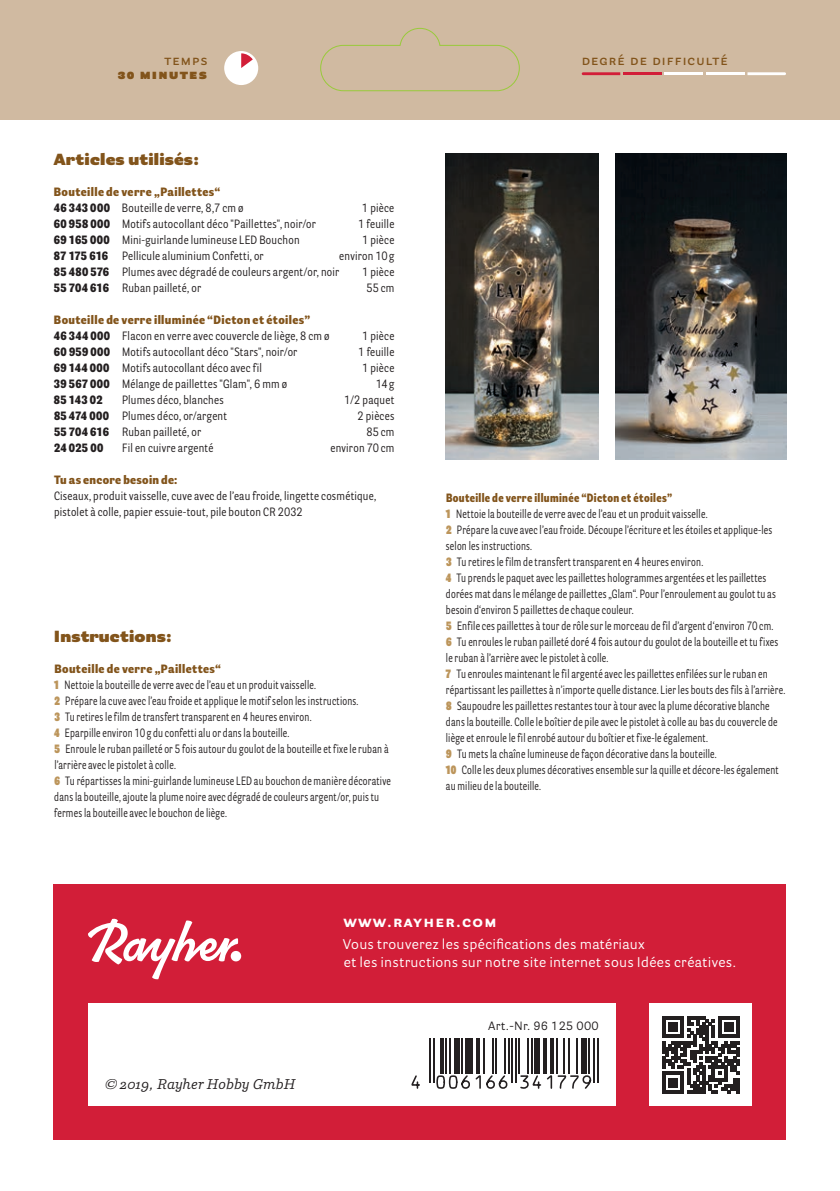
<style>
.page{position:relative;width:840px;height:1191px;background:#fff}
.page>*{position:absolute;margin:0;border:0;box-sizing:border-box;transform-origin:0 0}
.t1{font:900 16px "Parry Grotesque Pro";letter-spacing:.01em;color:#82541b}
.t2{font:700 16px "Parry Grotesque Pro";letter-spacing:.08em;color:#fff}
.t3{font:14px/18px "Parry Grotesque Pro";letter-spacing:.02em;color:#fff}
.t4{font:600 14px "Parry Grotesque Pro";letter-spacing:.08em;color:#82541b}
.t5{font:italic 14px "Parry Pro";letter-spacing:.01em;color:#231f20}
.t6{font:900 14px "Parry Grotesque Pro";letter-spacing:.08em;color:#82541b}
.t7{font:12px/16px "Parry Grot Con Pro";letter-spacing:.02em;color:#231f20;scale:.88 1}
.t8{font:12px/16px "Parry Grot Con Pro";letter-spacing:.02em;color:#231f20}
.t9{font:900 12px/16px "Parry Grot Con Pro";letter-spacing:.03em;color:#82541b}
.t10{font:12px "Parry Grotesque Pro";letter-spacing:.02em;color:#231f20}
.t11{font:900 12px "Parry Grot Con Pro";letter-spacing:.02em;color:#231f20}
.s1{color:#231f20}
.s2{font-weight:400;color:#231f20}
.s3{font-weight:900}
.s4{font-weight:900;color:#82541b}
.s5{font-weight:900;color:#bc955b}
</style>
<div class="page">
<div style="left:0;top:0;width:839px;height:119px;background:#d0baa1"></div>
<div style="left:54px;top:884px;width:731px;height:256px;background:#d21e38"></div>
<div style="left:88px;top:1003px;width:527px;height:103px;background:#fff"></div>
<div style="left:224px;top:51px;width:34px;height:34px;background:#fff;border-radius:50%"></div>
<svg style="left:241px;top:53px;width:12px;height:15px"></svg>
<svg style="left:88px;top:918px;width:150px;height:61px"></svg>
<div style="left:230px;top:951px;width:11px;height:10px;background:#fff;border-radius:50%"></div>
<div style="left:649px;top:1003px;width:102px;height:103px;background:#fff"></div>
<svg style="left:662px;top:1016px;width:77px;height:77px"></svg>
<svg style="left:581px;top:72px;width:39px;height:3px"></svg>
<hr style="left:622px;top:72px;width:39px;height:3px;background:#d21e38">
<hr style="left:664px;top:72px;width:38px;height:3px;background:#fff">
<hr style="left:705px;top:72px;width:39px;height:3px;background:#fff">
<svg style="left:747px;top:72px;width:38px;height:3px"></svg>
<img style="left:615px;top:153px;width:170px;height:306px">
<img style="left:445px;top:153px;width:153px;height:306px">
<svg style="left:320px;top:28px;width:199px;height:63px"></svg>
<hr style="left:429px;top:1037px;width:2px;height:45px;background:#231f20">
<hr style="left:433px;top:1037px;width:1px;height:45px;background:#231f20">
<hr style="left:440px;top:1037px;width:3px;height:36px;background:#231f20">
<hr style="left:445px;top:1037px;width:2px;height:36px;background:#231f20">
<hr style="left:449px;top:1037px;width:1px;height:36px;background:#231f20">
<div style="left:454px;top:1037px;width:5px;height:36px;background:#231f20"></div>
<hr style="left:461px;top:1037px;width:2px;height:36px;background:#231f20">
<div style="left:465px;top:1037px;width:7px;height:36px;background:#231f20"></div>
<svg style="left:476px;top:1038px;width:3px;height:35px"></svg>
<hr style="left:482px;top:1037px;width:2px;height:36px;background:#231f20">
<hr style="left:491px;top:1037px;width:2px;height:36px;background:#231f20">
<hr style="left:495px;top:1037px;width:2px;height:36px;background:#231f20">
<hr style="left:504px;top:1037px;width:2px;height:36px;background:#231f20">
<hr style="left:507px;top:1037px;width:2px;height:36px;background:#231f20">
<hr style="left:511px;top:1037px;width:2px;height:45px;background:#231f20">
<hr style="left:514px;top:1037px;width:2px;height:45px;background:#231f20">
<hr style="left:518px;top:1037px;width:2px;height:36px;background:#231f20">
<hr style="left:527px;top:1037px;width:2px;height:36px;background:#231f20">
<hr style="left:530px;top:1037px;width:2px;height:36px;background:#231f20">
<div style="left:534px;top:1037px;width:5px;height:36px;background:#231f20"></div>
<hr style="left:543px;top:1037px;width:3px;height:36px;background:#231f20">
<hr style="left:550px;top:1037px;width:4px;height:36px;background:#231f20">
<hr style="left:555px;top:1037px;width:2px;height:36px;background:#231f20">
<hr style="left:563px;top:1037px;width:1px;height:36px;background:#231f20">
<hr style="left:568px;top:1037px;width:2px;height:36px;background:#231f20">
<hr style="left:575px;top:1037px;width:2px;height:36px;background:#231f20">
<div style="left:580px;top:1037px;width:6px;height:36px;background:#231f20"></div>
<hr style="left:587px;top:1037px;width:2px;height:36px;background:#231f20">
<hr style="left:593px;top:1037px;width:2px;height:45px;background:#231f20">
<hr style="left:596px;top:1037px;width:2px;height:45px;background:#231f20">
<svg style="left:411px;top:1074px;width:180px;height:15px"></svg>
<p class="t4" style="left:164px;top:50px;width:44px">temps</p>
<p class="t4" style="left:581px;top:50px;width:148px">degré de difficulté</p>
<p class="t6" style="left:118px;top:63px;width:91px">30 minutes</p>
<h1 class="t1" style="left:54px;top:148px;width:147px">Articles utilisés:</h1>
<p class="t9" style="left:54px;top:184px;width:191px">Bouteille de verre „Paillettes“<br><span class="s1">46 343 000</span> <span class="s2">Bouteille de verre, 8,7 cm ø</span></p>
<p class="t8" style="left:362px;top:200px;width:34px">1 pièce</p>
<p class="t8" style="left:54px;top:216px;width:263px"><span class="s3">60 958 000</span> Motifs autocollant déco "Paillettes", noir/or</p>
<p class="t8" style="left:358px;top:216px;width:38px">1 feuille</p>
<p class="t8" style="left:54px;top:232px;width:247px"><span class="s3">69 165 000</span> Mini-guirlande lumineuse LED Bouchon</p>
<p class="t8" style="left:362px;top:232px;width:34px">1 pièce</p>
<p class="t8" style="left:54px;top:248px;width:211px"><span class="s3">87 175 616</span> Pellicule aluminium Confetti, or</p>
<p class="t8" style="left:54px;top:248px;width:341px;text-indent:285px">environ 10g<br><span class="s3">85 480 576</span> Plumes avec dégradé de couleurs argent/or, noir</p>
<p class="t8" style="left:362px;top:264px;width:34px">1 pièce</p>
<p class="t8" style="left:54px;top:280px;width:148px"><span class="s3">55 704 616</span> Ruban pailleté, or</p>
<p class="t8" style="left:366px;top:280px;width:29px">55cm</p>
<p class="t9" style="left:54px;top:312px;width:277px">Bouteille de verre illuminée “Dicton et étoiles”<br><span class="s1">46 344 000</span> <span class="s2">Flacon en verre avec couvercle de liège, 8 cm ø</span></p>
<p class="t8" style="left:362px;top:328px;width:34px">1 pièce</p>
<p class="t8" style="left:54px;top:344px;width:245px"><span class="s3">60 959 000</span> Motifs autocollant déco "Stars", noir/or</p>
<p class="t8" style="left:358px;top:344px;width:38px">1 feuille</p>
<p class="t8" style="left:54px;top:360px;width:209px"><span class="s3">69 144 000</span> Motifs autocollant déco avec fil</p>
<p class="t8" style="left:362px;top:360px;width:34px">1 pièce</p>
<p class="t8" style="left:54px;top:376px;width:235px"><span class="s3">39 567 000</span> Mélange de paillettes "Glam", 6 mm ø</p>
<p class="t8" style="left:375px;top:376px;width:20px">14g</p>
<p class="t11" style="left:54px;top:391px;width:50px">85 143 02</p>
<p class="t8" style="left:122px;top:392px;width:103px">Plumes déco, blanches</p>
<p class="t8" style="left:344px;top:392px;width:52px">1/2 paquet</p>
<p class="t8" style="left:54px;top:408px;width:174px"><span class="s3">85 474 000</span> Plumes déco, or/argent</p>
<p class="t8" style="left:357px;top:408px;width:38px">2 pièces</p>
<p class="t8" style="left:54px;top:424px;width:148px"><span class="s3">55 704 616</span> Ruban pailleté, or</p>
<p class="t8" style="left:366px;top:424px;width:29px">85cm</p>
<p class="t11" style="left:54px;top:439px;width:51px">24 025 00</p>
<p class="t8" style="left:122px;top:440px;width:93px">Fil en cuivre argenté</p>
<p class="t8" style="left:330px;top:440px;width:65px">environ 70cm</p>
<p class="t9" style="left:54px;top:472px;width:125px">Tu as encore besoin de:</p>
<p class="t8" style="left:54px;top:488px;width:323px">Ciseaux, produit vaisselle, cuve avec de l’eau froide, lingette cosmétique, pistolet à colle, papier essuie-tout, pile bouton CR 2032</p>
<h1 class="t1" style="left:54px;top:624px;width:119px">Instructions:</h1>
<p class="t7" style="left:54px;top:660px;width:384px"><span class="s4">Bouteille de verre „Paillettes“<br></span><span class="s5">1</span> Nettoie la bouteille de verre avec de l’eau et un produit vaisselle.<br><span class="s5">2</span> Prépare la cuve avec l’eau froide et applique le motif selon les instructions.<br><span class="s5">3</span> Tu retires le film de transfert transparent en 4 heures environ.<br><span class="s5">4</span> Eparpille environ 10 g du confetti alu or dans la bouteille.<br><span class="s5">5</span> Enroule le ruban pailleté or 5 fois autour du goulot de la bouteille et fixe le ruban à l’arrière avec le pistolet à colle.<br><span class="s5">6</span> Tu répartisses la mini-guirlande lumineuse LED au bouchon de manière décorative dans la bouteille, ajoute la plume noire avec dégradé de couleurs argent/or, puis tu fermes la bouteille avec le bouchon de liège.</p>
<p class="t7" style="left:445px;top:490px;width:387px"><span class="s4">Bouteille de verre illuminée “Dicton et étoiles”<br></span><span class="s5">1</span> Nettoie la bouteille de verre avec de l’eau et un produit vaisselle.<br><span class="s5">2</span> Prépare la cuve avec l’eau froide. Découpe l’écriture et les étoiles et applique-les selon les instructions.<br><span class="s5">3</span> Tu retires le film de transfert transparent en 4 heures environ.<br><span class="s5">4</span> Tu prends le paquet avec les paillettes hologrammes argentées et les paillettes dorées mat dans le mélange de paillettes „Glam“. Pour l’enroulement au goulot tu as besoin d‘environ 5 paillettes de chaque couleur.<br><span class="s5">5</span> Enfile ces paillettes à tour de rôle sur le morceau de fil d’argent d‘environ 70 cm.<br><span class="s5">6</span> Tu enroules le ruban pailleté doré 4 fois autour du goulot de la bouteille et tu fixes le ruban à l’arrière avec le pistolet à colle.<br><span class="s5">7</span> Tu enroules maintenant le fil argenté avec les paillettes enfilées sur le ruban en répartissant les paillettes à n’importe quelle distance. Lier les bouts des fils à l’arrière.<br><span class="s5">8</span> Saupoudre les paillettes restantes tour à tour avec la plume décorative blanche dans la bouteille. Colle le boîtier de pile avec le pistolet à colle au bas du couvercle de liège et enroule le fil enrobé autour du boîtier et fixe-le également.<br><span class="s5">9</span> Tu mets la chaîne lumineuse de façon décorative dans la bouteille.<br><span class="s5">10</span> Colle les deux plumes décoratives ensemble sur la quille et décore-les également au milieu de la bouteille.</p>
<h1 class="t2" style="left:343px;top:910px;width:155px">www.rayher.com</h1>
<p class="t3" style="left:343px;top:935px;width:394px">Vous trouverez les spécifications des matériaux<br>et les instructions sur notre site internet sous Idées créatives.</p>
<p class="t5" style="left:105px;top:1074px;width:192px">© 2019, Rayher Hobby GmbH</p>
<p class="t10" style="left:488px;top:1017px;width:112px">Art.-Nr. 96 125 000</p>
</div>
